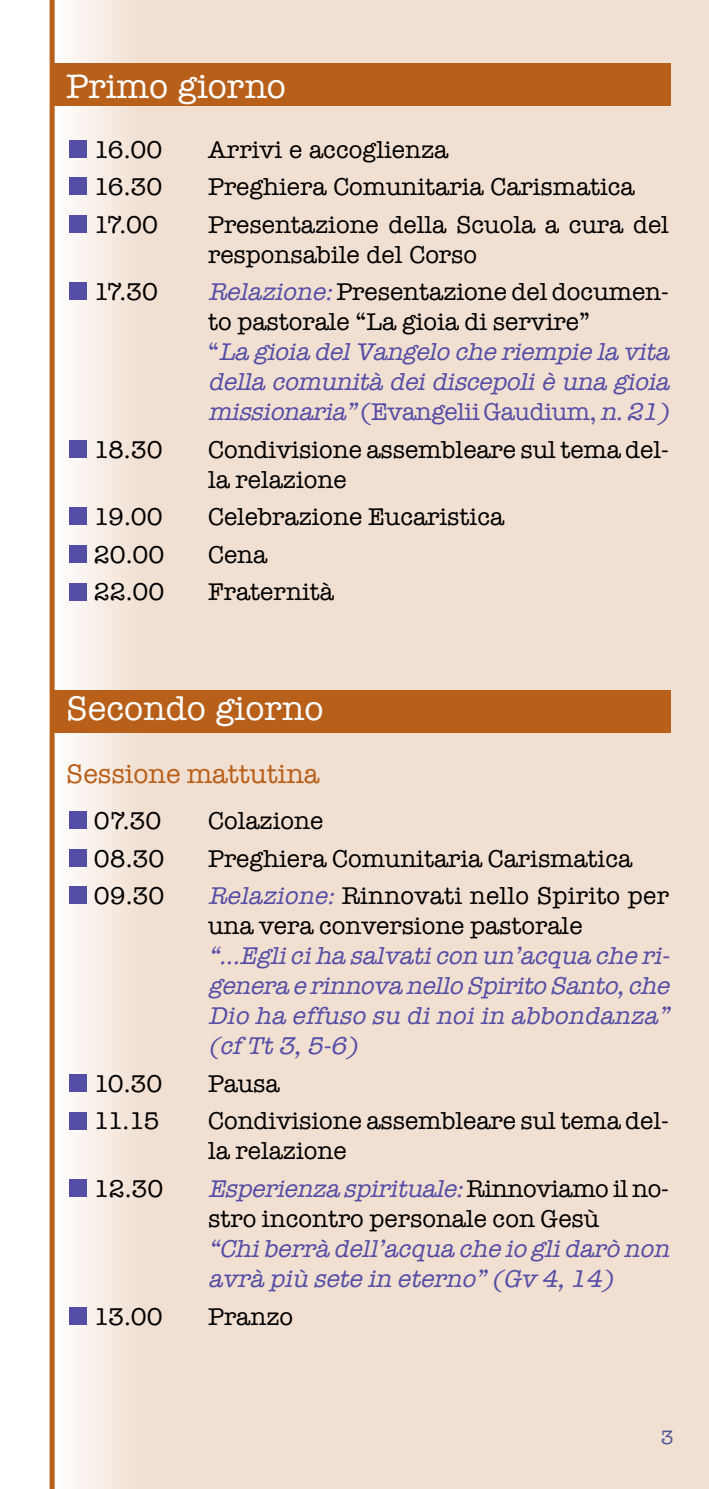
<style>
.page{position:relative;width:709px;height:1489px;background:#fff}
.page>*{position:absolute;margin:0;border:0;box-sizing:border-box;transform-origin:0 0}
.t1{font:35px "American Typewriter";color:#fff}
.t2{font:27.5px "American Typewriter";color:#b85f1a}
.t3{font:25px/30px "American Typewriter";color:#000}
.t4{font:italic 25px/30px "American Typewriter";color:#544ea6}
.t5{font:20px "American Typewriter";color:#4f5896}
.s1{font-style:normal;color:#000}
.s2{font-style:normal}
.s3{font-style:italic;color:#544ea6}
</style>
<div class="page">
<div style="left:137px;top:0;width:572px;height:1488px;background:#f1dfd1"></div>
<div style="left:54px;top:0;width:85px;height:1488px;background:linear-gradient(to right,#fdfcfd,#f1e0d2)"></div>
<div style="left:50px;top:0;width:5px;height:1488px;background:#b85f1a"></div>
<div style="left:54px;top:63px;width:617px;height:43px;background:#b85f1a"></div>
<div style="left:54px;top:690px;width:617px;height:42px;background:#b85f1a"></div>
<div style="left:69px;top:1306px;width:17px;height:18px;background:#544ea6"></div>
<div style="left:69px;top:1179px;width:17px;height:17px;background:#544ea6"></div>
<div style="left:69px;top:1111px;width:17px;height:18px;background:#544ea6"></div>
<div style="left:69px;top:1074px;width:17px;height:17px;background:#544ea6"></div>
<div style="left:69px;top:886px;width:17px;height:18px;background:#544ea6"></div>
<div style="left:69px;top:849px;width:17px;height:17px;background:#544ea6"></div>
<div style="left:69px;top:811px;width:17px;height:18px;background:#544ea6"></div>
<div style="left:69px;top:582px;width:17px;height:18px;background:#544ea6"></div>
<div style="left:69px;top:545px;width:17px;height:18px;background:#544ea6"></div>
<div style="left:69px;top:507px;width:17px;height:18px;background:#544ea6"></div>
<div style="left:69px;top:440px;width:17px;height:18px;background:#544ea6"></div>
<div style="left:69px;top:282px;width:17px;height:18px;background:#544ea6"></div>
<div style="left:69px;top:215px;width:17px;height:18px;background:#544ea6"></div>
<div style="left:69px;top:177px;width:17px;height:18px;background:#544ea6"></div>
<div style="left:69px;top:140px;width:17px;height:18px;background:#544ea6"></div>
<h1 class="t1" style="left:66px;top:59px;width:221px">Primo giorno</h1>
<p class="t3" style="left:94px;top:133px;width:70px">16.00</p>
<p class="t3" style="left:208px;top:133px;width:242px">Arrivi e accoglienza</p>
<p class="t3" style="left:94px;top:171px;width:70px">16.30</p>
<p class="t3" style="left:208px;top:171px;width:428px">Preghiera Comunitaria Carismatica</p>
<p class="t3" style="left:94px;top:208px;width:66px">17.00</p>
<p class="t3" style="left:208px;top:208px;width:462px">Presentazione della Scuola a cura del responsabile del Corso</p>
<p class="t3" style="left:94px;top:276px;width:66px">17.30</p>
<p class="t4" style="left:208px;top:276px;width:470px">Relazione:<span class="s1">Presentazione del documen&shy;to pastorale “La gioia di servire”<br></span><span class="s2">“</span> La gioia del Vangelo che riempie la vita della comunità dei discepoli è una gioia missionaria”<span class="s2">(Evangelii Gaudium,</span> n.21)</p>
<p class="t3" style="left:94px;top:433px;width:70px">18.30</p>
<p class="t3" style="left:208px;top:433px;width:462px">Condivisione assembleare sul tema del&shy;la relazione</p>
<p class="t3" style="left:94px;top:501px;width:70px">19.00</p>
<p class="t3" style="left:208px;top:501px;width:297px">Celebrazione Eucaristica</p>
<p class="t3" style="left:94px;top:538px;width:72px">20.00</p>
<p class="t3" style="left:208px;top:538px;width:61px">Cena</p>
<p class="t3" style="left:94px;top:576px;width:72px">22.00</p>
<p class="t3" style="left:208px;top:576px;width:127px">Fraternità</p>
<h1 class="t1" style="left:66px;top:682px;width:259px">Secondo giorno</h1>
<p class="t2" style="left:66px;top:752px;width:254px">Sessione mattutina</p>
<p class="t3" style="left:94px;top:805px;width:69px">07.30</p>
<p class="t3" style="left:208px;top:805px;width:117px">Colazione</p>
<p class="t3" style="left:94px;top:842px;width:72px">08.30</p>
<p class="t3" style="left:208px;top:842px;width:425px">Preghiera Comunitaria Carismatica</p>
<p class="t3" style="left:94px;top:880px;width:72px">09.30</p>
<p class="t3" style="left:208px;top:880px;width:462px"><span class="s3">Relazione:</span>Rinnovati nello Spirito per una vera conversione pastorale</p>
<p class="t4" style="left:208px;top:940px;width:470px;text-align:justify">“...Egli ci ha salvati con un’acqua che ri&shy;genera e rinnova nello Spirito Santo, che Dio ha effuso su di noi in abbondanza” (cf Tt 3, 5-6)</p>
<p class="t3" style="left:94px;top:1067px;width:70px">10.30</p>
<p class="t3" style="left:208px;top:1067px;width:73px">Pausa</p>
<p class="t3" style="left:94px;top:1105px;width:67px">11.15</p>
<p class="t3" style="left:208px;top:1105px;width:462px">Condivisione assembleare sul tema del&shy;la relazione</p>
<p class="t3" style="left:94px;top:1172px;width:71px">12.30</p>
<p class="t3" style="left:208px;top:1172px;width:462px"><span class="s3">Esperienza spirituale:</span> R i n n o v i a m o i l n o - stro incontro personale con Gesù</p>
<p class="t4" style="left:208px;top:1232px;width:470px">“Chi berrà dell’acqua che io gli darò non avrà più sete in eterno” (Gv 4, 14)</p>
<p class="t3" style="left:94px;top:1300px;width:70px">13.00</p>
<p class="t3" style="left:208px;top:1300px;width:87px">Pranzo</p>
<p class="t5" style="left:660px;top:1421px;width:14px">3</p>
</div>
